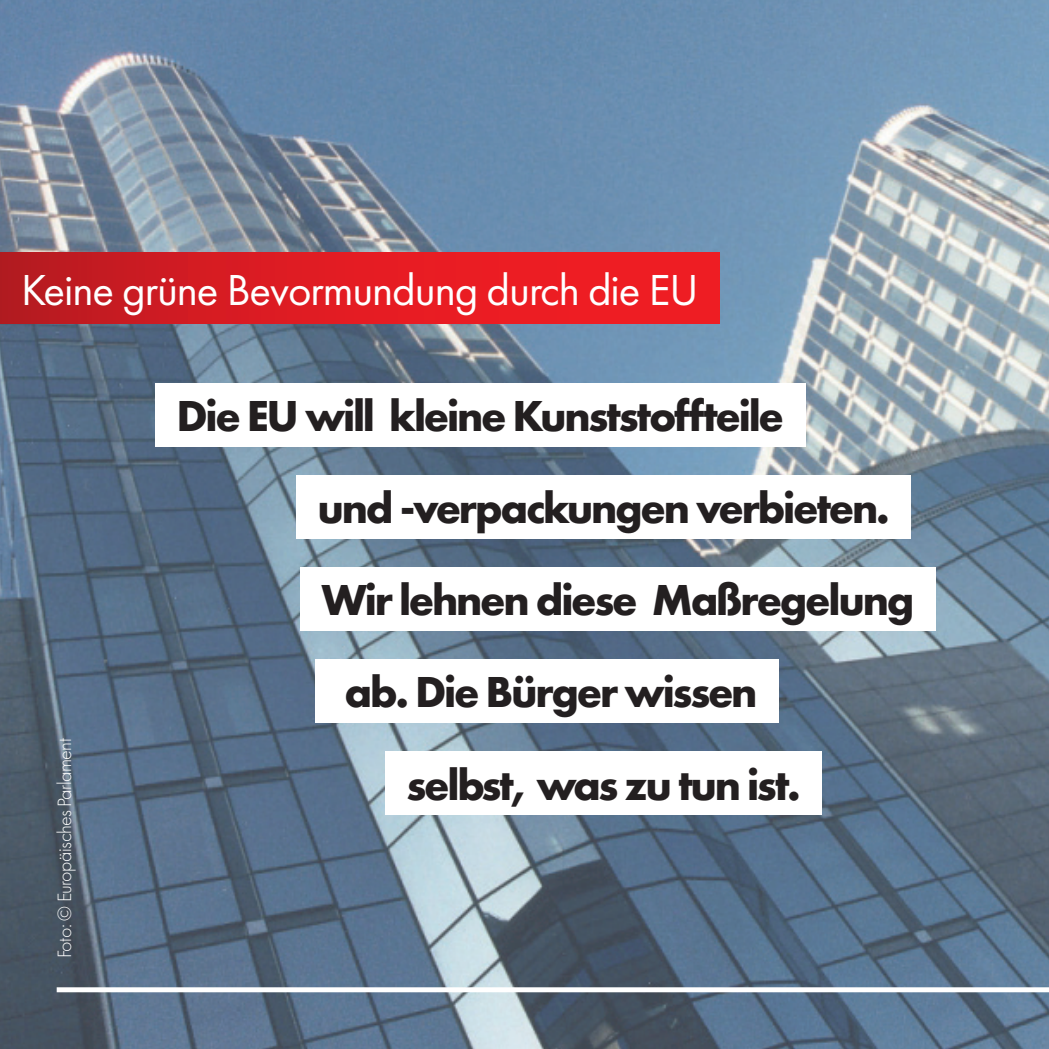
<style>
.page{position:relative;width:1049px;height:1049px;background:#fff}
.page>*{position:absolute;margin:0;border:0;box-sizing:border-box;transform-origin:0 0}
.t1{font:700 45px/92.2px "Futura New";letter-spacing:-.05em;color:#231f20}
.t2{font:45px "Futura New";letter-spacing:-.025em;color:#fff}
.t3{font:300 20px "Futura New";letter-spacing:-.025em;color:#fff}
</style>
<div class="page">
<img style="left:0;top:0;width:1049px;height:1049px">
<div style="left:57px;top:987px;width:992px;height:5px;background:#fff"></div>
<div style="left:155px;top:383px;width:650px;height:63px;background:#fff"></div>
<div style="left:300px;top:567px;width:635px;height:64px;background:#fff"></div>
<div style="left:315px;top:659px;width:464px;height:64px;background:#fff"></div>
<div style="left:296px;top:475px;width:615px;height:64px;background:#fff"></div>
<div style="left:0;top:253px;width:720px;height:71px;background:linear-gradient(to right,#c01b22,#fa1d24)"></div>
<div style="left:385px;top:751px;width:437px;height:64px;background:#fff"></div>
<p class="t2" style="left:21px;top:263px;width:679px">Keine grüne Bevormundung durch die EU</p>
<p class="t1" style="left:176px;top:369px;width:609px">Die EU will kleine Kunststoffteile</p>
<p class="t1" style="left:318px;top:461px;width:574px">und -verpackungen verbieten.</p>
<p class="t3" style="left:53px;top:958px;width:221px;rotate:-90deg">Foto: © Europäisches Parlament</p>
<p class="t1" style="left:345px;top:553px;width:571px;text-indent:-23px">Wir lehnen diese Maßregelung ab. Die Bürger wissen</p>
<p class="t1" style="left:406px;top:737px;width:396px">selbst, was zu tun ist.</p>
</div>
